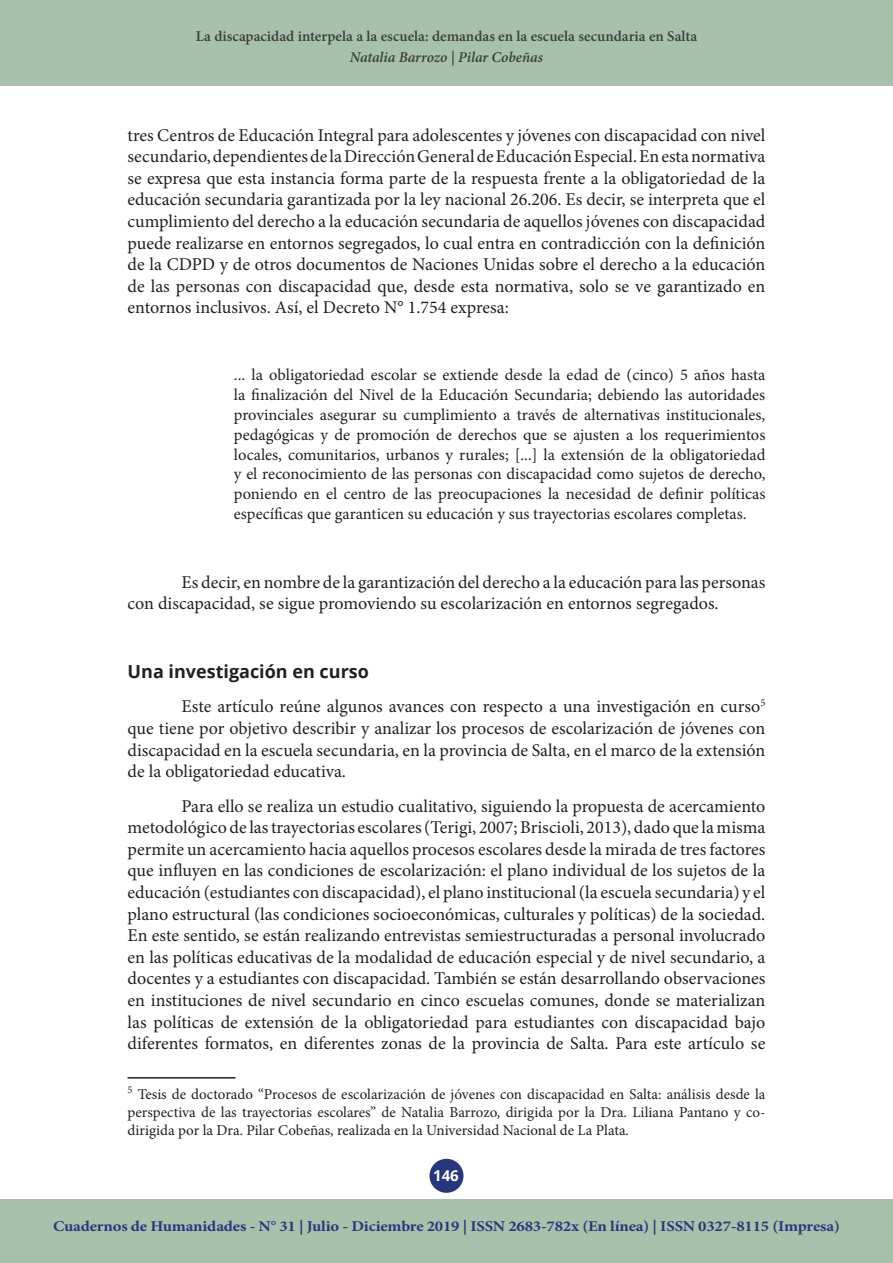
<style>
.page{position:relative;width:893px;height:1263px;background:#fff}
.page>*{position:absolute;margin:0;border:0;box-sizing:border-box;transform-origin:0 0}
.t1{font:18px/21.6px "Minion Pro";color:#231f20;text-align:justify}
.t2{font:700 18px "Open Sans";color:#231f20}
.t3{font:16.5px/19.8px "Minion Pro";letter-spacing:-.005em;color:#231f20;text-align:justify}
.t4{font:15px/18px "Minion Pro";color:#231f20;text-align:justify}
.t5{font:700 15px "Minion Pro";letter-spacing:-.01em;color:#27377e;scale:1.11 1}
.t6{font:600 15px "Minion Pro";color:#3e3e3f}
.t7{font:italic 600 15px "Minion Pro";letter-spacing:-.005em;color:#3e3e3f}
.t8{font:700 15px "Open Sans";color:#fff}
</style>
<div class="page">
<div style="left:429px;top:1159px;width:34px;height:34px;background:#27377e;border-radius:50%"></div>
<div style="left:0;top:0;width:893px;height:85px;background:#a7c1ab"></div>
<div style="left:0;top:1199px;width:893px;height:64px;background:#a7c1ab"></div>
<hr style="left:128px;top:1077px;width:108px;height:1px;background:#231f20">
<p class="t6" style="left:196px;top:26px;width:503px">La discapacidad interpela a la escuela: demandas en la escuela secundaria en Salta</p>
<p class="t7" style="left:350px;top:46px;width:195px">Natalia Barrozo | Pilar Cobeñas</p>
<p class="t1" style="left:128px;top:124px;width:639px">tres Centros de Educación Integral para adolescentes y jóvenes con discapacidad con nivel secundario, dependientes de la Dirección General de Educación Especial. En esta normativa se expresa que esta instancia forma parte de la respuesta frente a la obligatoriedad de la educación secundaria garantizada por la ley nacional 26.206. Es decir, se interpreta que el cumplimiento del derecho a la educación secundaria de aquellos jóvenes con discapacidad puede realizarse en entornos segregados, lo cual entra en contradicción con la definición de la CDPD y de otros documentos de Naciones Unidas sobre el derecho a la educación de las personas con discapacidad que, desde esta normativa, solo se ve garantizado en entornos inclusivos. Así, el Decreto N° 1.754 expresa:</p>
<p class="t3" style="left:234px;top:365px;width:533px">... la obligatoriedad escolar se extiende desde la edad de (cinco) 5 años hasta la finalización del Nivel de la Educación Secundaria; debiendo las autoridades provinciales asegurar su cumplimiento a través de alternativas institucionales, pedagógicas y de promoción de derechos que se ajusten a los requerimientos locales, comunitarios, urbanos y rurales; [...] la extensión de la obligatoriedad y el reconocimiento de las personas con discapacidad como sujetos de derecho, poniendo en el centro de las preocupaciones la necesidad de definir políticas específicas que garanticen su educación y sus trayectorias escolares completas.</p>
<p class="t1" style="left:128px;top:571px;width:639px;text-indent:54px">Es decir, en nombre de la garantización del derecho a la educación para las personas con discapacidad, se sigue promoviendo su escolarización en entornos segregados.</p>
<p class="t2" style="left:128px;top:659px;width:243px">Una investigación en curso</p>
<p class="t1" style="left:128px;top:696px;width:639px;text-indent:54px">Este artículo reúne algunos avances con respecto a una investigación en curso<sup>5 </sup>que tiene por objetivo describir y analizar los procesos de escolarización de jóvenes con discapacidad en la escuela secundaria, en la provincia de Salta, en el marco de la extensión de la obligatoriedad educativa.</p>
<p class="t1" style="left:128px;top:795px;width:639px;text-indent:54px">Para ello se realiza un estudio cualitativo, siguiendo la propuesta de acercamiento metodológico de las trayectorias escolares (Terigi, 2007; Briscioli, 2013), dado que la misma permite un acercamiento hacia aquellos procesos escolares desde la mirada de tres factores que influyen en las condiciones de escolarización: el plano individual de los sujetos de la educación (estudiantes con discapacidad), el plano institucional (la escuela secundaria) y el plano estructural (las condiciones socioeconómicas, culturales y políticas) de la sociedad.<br>En este sentido, se están realizando entrevistas semiestructuradas a personal involucrado en las políticas educativas de la modalidad de educación especial y de nivel secundario, a docentes y a estudiantes con discapacidad. También se están desarrollando observaciones en instituciones de nivel secundario en cinco escuelas comunes, donde se materializan las políticas de extensión de la obligatoriedad para estudiantes con discapacidad bajo diferentes formatos, en diferentes zonas de la provincia de Salta. Para este artículo se</p>
<p class="t4" style="left:128px;top:1086px;width:639px"><sup>5</sup> Tesis de doctorado “Procesos de escolarización de jóvenes con discapacidad en Salta: análisis desde la perspectiva de las trayectorias escolares” de Natalia Barrozo, dirigida por la Dra. Liliana Pantano y co&shy;dirigida por la Dra. Pilar Cobeñas, realizada en la Universidad Nacional de La Plata.</p>
<p class="t8" style="left:433px;top:1165px;width:27px">146</p>
<p class="t5" style="left:53px;top:1216px;width:710px">Cuadernos de Humanidades - N° 31 | Julio - Diciembre 2019 | ISSN 2683-782x (En línea) | ISSN 0327-8115 (Impresa)</p>
</div>
